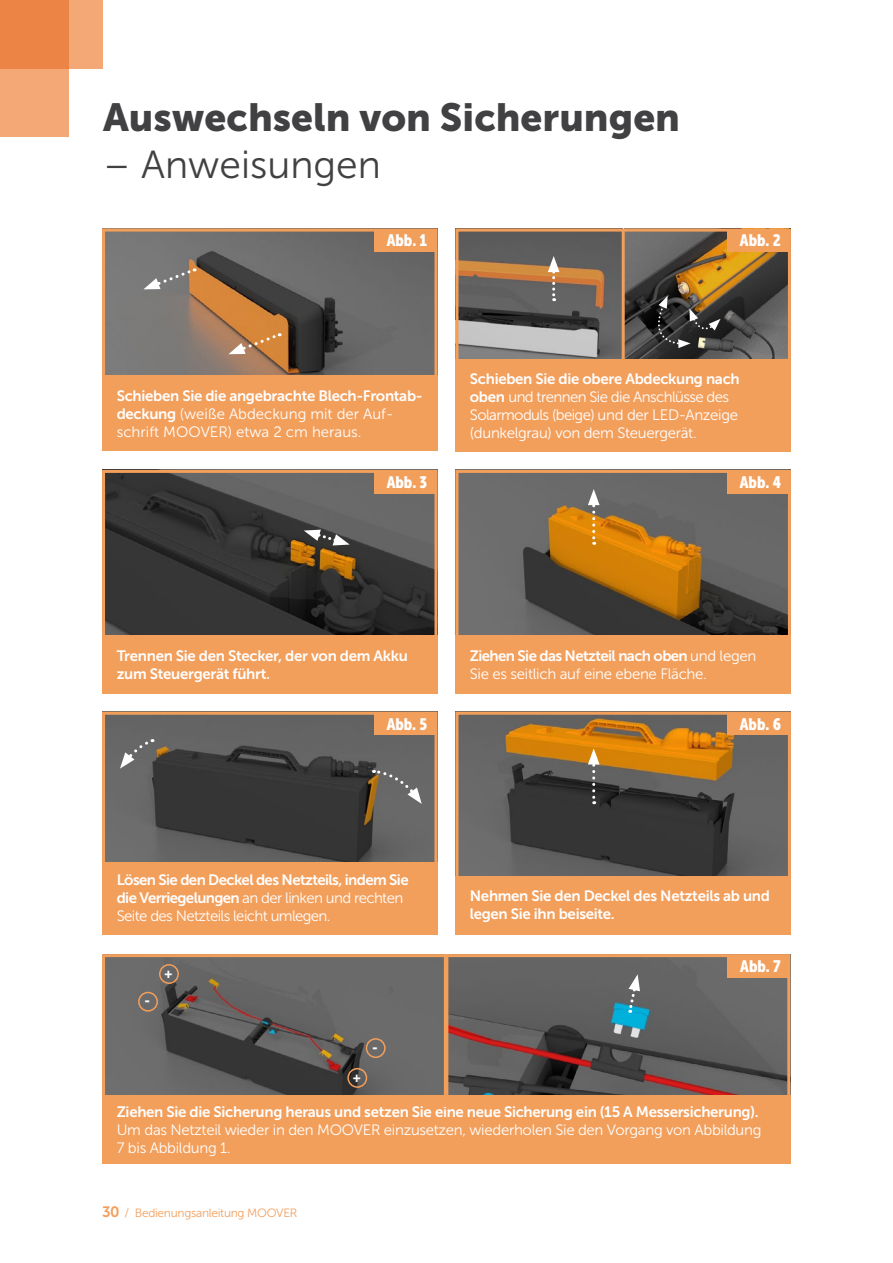
<style>
.page{position:relative;width:893px;height:1263px;background:#fff}
.page>*{position:absolute;margin:0;border:0;box-sizing:border-box;transform-origin:0 0}
.t1{font:39px "Museo Sans 900";color:#414042}
.t2{font:39px "Museo Sans 300";color:#414042}
.t3{font:16.5px "Museo Sans Cond 900";color:#fff}
.t4{font:15px/18px "Museo Sans 700";letter-spacing:-.02em;color:#fff}
.t5{font:15px/18px "Museo Sans 300";letter-spacing:-.04em;color:#fff}
.t6{font:15px/18px "Museo Sans 300";letter-spacing:-.02em;color:#fff}
.t7{font:15px "Museo Sans 700";letter-spacing:-.04em;color:#fff}
.t8{font:15px/18px "Museo Sans 300";color:#fff}
.t9{font:12.75px "Museo Sans 900";color:#fff}
.t10{font:12px "Museo Sans 300";letter-spacing:-.025em;color:#f39f5c}
.s1{font-family:"Museo Sans 700"}
.s2{font-family:"Museo Sans 300"}
.s3{font-family:"Museo Sans 700";font-size:15px}
</style>
<div class="page">
<img style="left:106px;top:233px;width:327px;height:142px">
<div style="left:102px;top:229px;width:335px;height:209px;border:3px solid #f39f5c"></div>
<img style="left:106px;top:716px;width:327px;height:146px">
<div style="left:102px;top:712px;width:335px;height:209px;border:3px solid #f39f5c"></div>
<img style="left:106px;top:474px;width:327px;height:161px">
<div style="left:102px;top:470px;width:335px;height:210px;border:3px solid #f39f5c"></div>
<img style="left:106px;top:958px;width:338px;height:137px">
<img style="left:448px;top:958px;width:338px;height:137px">
<div style="left:102px;top:954px;width:688px;height:209px;border:3px solid #f39f5c"></div>
<img style="left:459px;top:233px;width:163px;height:126px">
<img style="left:625px;top:233px;width:162px;height:126px">
<div style="left:455px;top:229px;width:336px;height:209px;border:3px solid #f39f5c"></div>
<img style="left:459px;top:716px;width:328px;height:160px">
<div style="left:455px;top:712px;width:336px;height:209px;border:3px solid #f39f5c"></div>
<img style="left:459px;top:474px;width:328px;height:161px">
<div style="left:455px;top:470px;width:336px;height:210px;border:3px solid #f39f5c"></div>
<div style="left:102px;top:375px;width:335px;height:76px;background:#f39f5c"></div>
<div style="left:102px;top:862px;width:335px;height:72px;background:#f39f5c"></div>
<div style="left:102px;top:635px;width:335px;height:58px;background:#f39f5c"></div>
<div style="left:102px;top:1095px;width:688px;height:68px;background:#f39f5c"></div>
<div style="left:455px;top:359px;width:336px;height:92px;background:#f39f5c"></div>
<div style="left:455px;top:876px;width:336px;height:58px;background:#f39f5c"></div>
<div style="left:455px;top:635px;width:336px;height:58px;background:#f39f5c"></div>
<div style="left:374px;top:230px;width:63px;height:22px;background:#f39f5c"></div>
<div style="left:374px;top:713px;width:63px;height:22px;background:#f39f5c"></div>
<div style="left:374px;top:471px;width:63px;height:22px;background:#f39f5c"></div>
<div style="left:727px;top:955px;width:63px;height:22px;background:#f39f5c"></div>
<div style="left:727px;top:230px;width:63px;height:22px;background:#f39f5c"></div>
<div style="left:727px;top:713px;width:63px;height:22px;background:#f39f5c"></div>
<div style="left:727px;top:471px;width:63px;height:22px;background:#f39f5c"></div>
<svg style="left:143px;top:267px;width:52px;height:22px"></svg>
<svg style="left:228px;top:332px;width:52px;height:22px"></svg>
<svg style="left:548px;top:256px;width:11px;height:45px"></svg>
<svg style="left:588px;top:489px;width:12px;height:56px"></svg>
<svg style="left:588px;top:748px;width:12px;height:56px"></svg>
<svg style="left:627px;top:974px;width:13px;height:39px"></svg>
<svg style="left:373px;top:768px;width:49px;height:36px;background:#77746f"></svg>
<svg style="left:120px;top:738px;width:33px;height:31px"></svg>
<div style="left:159px;top:964px;width:20px;height:20px;border:2px solid #f39f5c;border-radius:50%"></div>
<div style="left:347px;top:1068px;width:20px;height:20px;border:2px solid #f39f5c;border-radius:50%"></div>
<div style="left:366px;top:1038px;width:20px;height:20px;border:2px solid #f39f5c;border-radius:50%"></div>
<div style="left:138px;top:992px;width:20px;height:20px;border:2px solid #f39f5c;border-radius:50%"></div>
<hr style="left:444px;top:954px;width:4px;height:153px;background:#f39f5c">
<div style="left:0;top:0;width:103px;height:68px;background:#f3a875"></div>
<svg style="left:0;top:0;width:69px;height:137px;background:#ef955d"></svg>
<hr style="left:622px;top:230px;width:3px;height:161px;background:#f39f5c">
<svg style="left:304px;top:530px;width:46px;height:15px"></svg>
<svg style="left:650px;top:296px;width:71px;height:52px;background:#48443e"></svg>
<h1 class="t1" style="left:103px;top:95px;width:579px">Auswechseln von Sicherungen</h1>
<h1 class="t2" style="left:103px;top:144px;width:279px">– Anweisungen</h1>
<p class="t3" style="left:387px;top:231px;width:42px">Abb. 1</p>
<p class="t3" style="left:740px;top:231px;width:42px">Abb. 2</p>
<p class="t4" style="left:117px;top:387px;width:307px">Schieben Sie die angebrachte Blech-Frontab-</p>
<p class="t8" style="left:117px;top:405px;width:278px"><span class="s1">deckung</span> (weiße Abdeckung mit der Auf&shy;schrift MOOVER) etwa 2 cm heraus.</p>
<p class="t3" style="left:387px;top:473px;width:42px">Abb. 3</p>
<p class="t4" style="left:470px;top:370px;width:271px">Schieben Sie die obere Abdeckung nach</p>
<p class="t5" style="left:470px;top:388px;width:270px"><span class="s1">oben</span> und trennen Sie die Anschlüsse des<br>Solarmoduls (beige) und der LED-Anzeige (dunkelgrau) von dem Steuergerät.</p>
<p class="t3" style="left:740px;top:473px;width:43px">Abb. 4</p>
<p class="t4" style="left:117px;top:646px;width:293px">Trennen Sie den Stecker, der von dem Akku zum Steuergerät führt.</p>
<p class="t3" style="left:387px;top:714px;width:42px">Abb. 5</p>
<p class="t7" style="left:470px;top:647px;width:288px">Ziehen Sie das Netzteil nach oben <span class="s2">und legen</span></p>
<p class="t6" style="left:470px;top:665px;width:238px">Sie es seitlich auf eine ebene Fläche.</p>
<p class="t3" style="left:740px;top:714px;width:43px">Abb. 6</p>
<p class="t7" style="left:117px;top:872px;width:293px">Lösen Sie den Deckel des Netzteils, indem Sie</p>
<p class="t5" style="left:117px;top:889px;width:288px"><span class="s1">die Verriegelungen</span> an der linken und rechten<br>Seite des Netzteils leicht umlegen.</p>
<p class="t9" style="left:145px;top:994px;width:7px">-</p>
<p class="t9" style="left:165px;top:966px;width:10px">+</p>
<p class="t9" style="left:353px;top:1070px;width:10px">+</p>
<p class="t9" style="left:372px;top:1040px;width:7px">-</p>
<p class="t4" style="left:470px;top:887px;width:302px">Nehmen Sie den Deckel des Netzteils ab und legen Sie ihn beiseite.</p>
<p class="t3" style="left:740px;top:957px;width:42px">Abb. 7</p>
<p class="t4" style="left:117px;top:1103px;width:643px">Ziehen Sie die Sicherung heraus und setzen Sie eine neue Sicherung ein (15 A Messersicherung).</p>
<p class="t6" style="left:117px;top:1121px;width:646px">Um das Netzteil wieder in den MOOVER einzusetzen, wiederholen Sie den Vorgang von Abbildung<br>7 bis Abbildung 1.</p>
<p class="t10" style="left:102px;top:1206px;width:197px"><span class="s3">30</span> / Bedienungsanleitung MOOVER</p>
</div>
